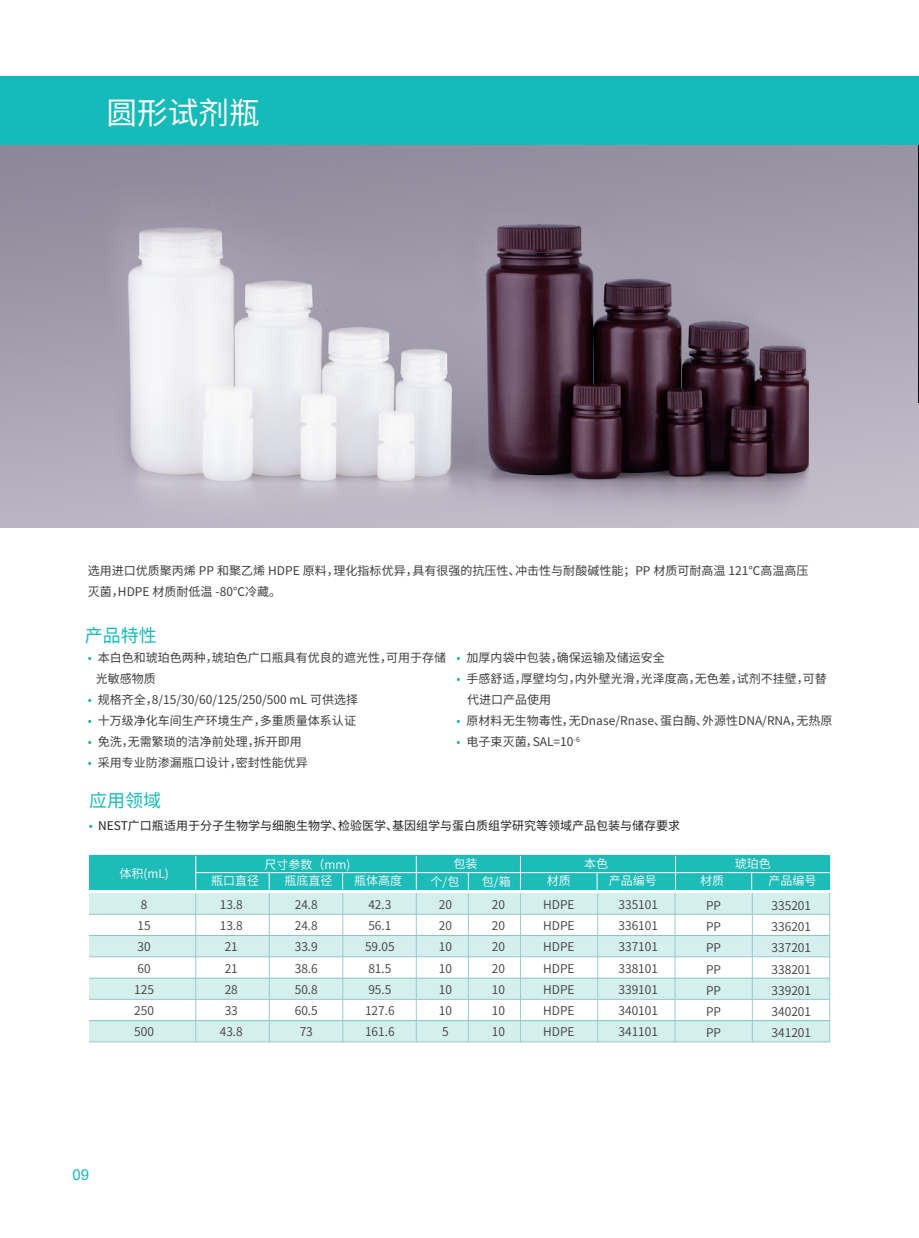
<style>
.page{position:relative;width:919px;height:1238px;background:#fff}
.page>*{position:absolute;margin:0;border:0;box-sizing:border-box;transform-origin:0 0}
.t1{font:30.6px "Source Han Sans CN";color:#fff}
.t2{font:18px "Source Han Sans CN";color:#15bbb8}
.t3{font:15px "Arial";color:#15bbb8}
.t4{font:12px/21px "Source Han Sans CN";color:#3e3e3f}
.t5{font:12px/21.3px "Source Han Sans CN";color:#3e3e3f;text-align:justify}
.t6{font:12px "Source Han Sans CN";color:#231f20}
.t7{font:12px "Source Han Sans CN";color:#fff}
.s1{color:#26afac}
</style>
<div class="page">
<img style="left:0;top:145px;width:918px;height:382px">
<img style="left:918px;top:144px;width:1px;height:258px">
<div style="left:89px;top:893px;width:741px;height:21px;background:#d4efee"></div>
<div style="left:89px;top:855px;width:741px;height:34px;background:#1dbcb8"></div>
<hr style="left:195px;top:856px;width:1px;height:33px;background:#fff">
<hr style="left:416px;top:856px;width:1px;height:33px;background:#fff">
<svg style="left:468px;top:873px;width:1px;height:16px"></svg>
<svg style="left:596px;top:873px;width:1px;height:16px"></svg>
<svg style="left:751px;top:873px;width:1px;height:16px"></svg>
<hr style="left:89px;top:913px;width:741px;height:1px;background:#9acbcb">
<div style="left:89px;top:935px;width:741px;height:21px;background:#d4efee"></div>
<hr style="left:89px;top:977px;width:741px;height:1px;background:#9acbcb">
<hr style="left:89px;top:956px;width:741px;height:1px;background:#9acbcb">
<div style="left:89px;top:978px;width:741px;height:21px;background:#d4efee"></div>
<hr style="left:89px;top:998px;width:741px;height:1px;background:#9acbcb">
<div style="left:89px;top:1020px;width:741px;height:21px;background:#d4efee"></div>
<hr style="left:89px;top:1041px;width:741px;height:1px;background:#9acbcb">
<hr style="left:195px;top:893px;width:1px;height:149px;background:#9acbcb">
<hr style="left:269px;top:893px;width:1px;height:149px;background:#9acbcb">
<hr style="left:342px;top:893px;width:1px;height:149px;background:#9acbcb">
<hr style="left:416px;top:893px;width:1px;height:149px;background:#9acbcb">
<hr style="left:468px;top:893px;width:1px;height:149px;background:#9acbcb">
<hr style="left:520px;top:856px;width:1px;height:33px;background:#fff">
<hr style="left:520px;top:893px;width:1px;height:149px;background:#9acbcb">
<hr style="left:597px;top:893px;width:1px;height:149px;background:#9acbcb">
<hr style="left:752px;top:893px;width:1px;height:149px;background:#9acbcb">
<hr style="left:829px;top:893px;width:1px;height:149px;background:#9acbcb">
<hr style="left:675px;top:856px;width:1px;height:33px;background:#fff">
<hr style="left:674px;top:893px;width:1px;height:149px;background:#9acbcb">
<hr style="left:195px;top:872px;width:634px;height:1px;background:#fff">
<svg style="left:269px;top:872px;width:1px;height:17px"></svg>
<svg style="left:342px;top:872px;width:1px;height:17px"></svg>
<div style="left:0;top:77px;width:918px;height:68px;background:#15bbb8"></div>
<h1 class="t1" style="left:107px;top:95px;width:155px">圆形试剂瓶</h1>
<p class="t4" style="left:88px;top:560px;width:722px">选用进口优质聚丙烯 PP 和聚乙烯 HDPE 原料，理化指标优异，具有很强的抗压性、冲击性与耐酸碱性能；PP 材质可耐高温 121℃高温高压灭菌，HDPE 材质耐低温 -80℃冷藏。</p>
<h2 class="t2" style="left:85px;top:625px;width:73px">产品特性</h2>
<p class="t4" style="left:96px;top:647px;width:352px;text-indent:-8px"><span class="s1">•</span> 本白色和琥珀色两种，琥珀色广口瓶具有优良的遮光性，可用于存储光敏感物质</p>
<p class="t4" style="left:88px;top:689px;width:272px"><span class="s1">•</span> 规格齐全，8/15/30/60/125/250/500 mL 可供选择</p>
<p class="t4" style="left:88px;top:710px;width:270px"><span class="s1">•</span> 十万级净化车间生产环境生产，多重质量体系认证</p>
<p class="t4" style="left:88px;top:731px;width:216px"><span class="s1">•</span> 免洗，无需繁琐的洁净前处理，拆开即用</p>
<p class="t4" style="left:88px;top:752px;width:222px"><span class="s1">•</span> 采用专业防渗漏瓶口设计，密封性能优异</p>
<h2 class="t2" style="left:89px;top:790px;width:73px">应用领域</h2>
<p class="t4" style="left:456px;top:647px;width:210px"><span class="s1">•</span> 加厚内袋中包装，确保运输及储运安全</p>
<p class="t4" style="left:467px;top:668px;width:361px;text-indent:-11px"><span class="s1">•</span> 手感舒适，厚壁均匀，内外壁光滑，光泽度高，无色差，试剂不挂壁，可替代进口产品使用</p>
<p class="t4" style="left:456px;top:710px;width:377px"><span class="s1">•</span> 原材料无生物毒性，无Dnase/Rnase、蛋白酶、外源性DNA/RNA，无热原</p>
<p class="t4" style="left:456px;top:731px;width:125px"><span class="s1">•</span> 电子束灭菌，SAL=10<sup>-6</sup></p>
<p class="t6" style="left:89px;top:818px;width:593px"><span class="s1">•</span> NEST广口瓶适用于分子生物学与细胞生物学、检验医学、基因组学与蛋白质组学研究等领域产品包装与储存要求</p>
<p class="t7" style="left:119px;top:866px;width:51px">体积(mL)</p>
<p class="t7" style="left:264px;top:858px;width:88px">尺寸参数（mm)</p>
<p class="t7" style="left:453px;top:857px;width:25px">包装</p>
<p class="t7" style="left:584px;top:857px;width:25px">本色</p>
<p class="t7" style="left:735px;top:857px;width:37px">琥珀色</p>
<p class="t7" style="left:211px;top:873px;width:49px">瓶口直径</p>
<p class="t7" style="left:284px;top:873px;width:49px">瓶底直径</p>
<p class="t7" style="left:354px;top:873px;width:49px">瓶体高度</p>
<p class="t7" style="left:482px;top:874px;width:30px">包/箱</p>
<p class="t7" style="left:430px;top:874px;width:30px">个/包</p>
<p class="t7" style="left:546px;top:873px;width:25px">材质</p>
<p class="t7" style="left:608px;top:873px;width:49px">产品编号</p>
<p class="t7" style="left:700px;top:873px;width:25px">材质</p>
<p class="t7" style="left:768px;top:873px;width:50px">产品编号</p>
<p class="t5" style="left:134px;top:893px;width:21px;text-align:center">8<br>15<br>30<br>60<br>125<br>250<br>500</p>
<p class="t5" style="left:220px;top:893px;width:25px;text-align:center">13.8<br>13.8<br>21<br>21<br>28<br>33<br>43.8</p>
<p class="t5" style="left:295px;top:893px;width:25px;text-align:center">24.8<br>24.8<br>33.9<br>38.6<br>50.8<br>60.5<br>73</p>
<p class="t5" style="left:365px;top:893px;width:31px;text-align:left">42.3<br>56.1<br>59.05<br>81.5<br>95.5<br>127.6<br>161.6</p>
<p class="t5" style="left:618px;top:893px;width:41px">335101<br>336101<br>337101<br>338101<br>339101<br>340101<br>341101</p>
<p class="t5" style="left:439px;top:893px;width:15px">20<br>20<br>10<br>10<br>10<br>10<br>5</p>
<p class="t5" style="left:492px;top:893px;width:15px">20<br>20<br>20<br>20<br>10<br>10<br>10</p>
<p class="t5" style="left:543px;top:893px;width:33px">HDPE HDPE HDPE HDPE HDPE HDPE HDPE</p>
<p class="t5" style="left:706px;top:894px;width:17px">PP PP PP PP PP PP PP</p>
<p class="t5" style="left:771px;top:894px;width:41px">335201<br>336201<br>337201<br>338201<br>339201<br>340201<br>341201</p>
<p class="t3" style="left:72px;top:1164px;width:18px">09</p>
</div>
